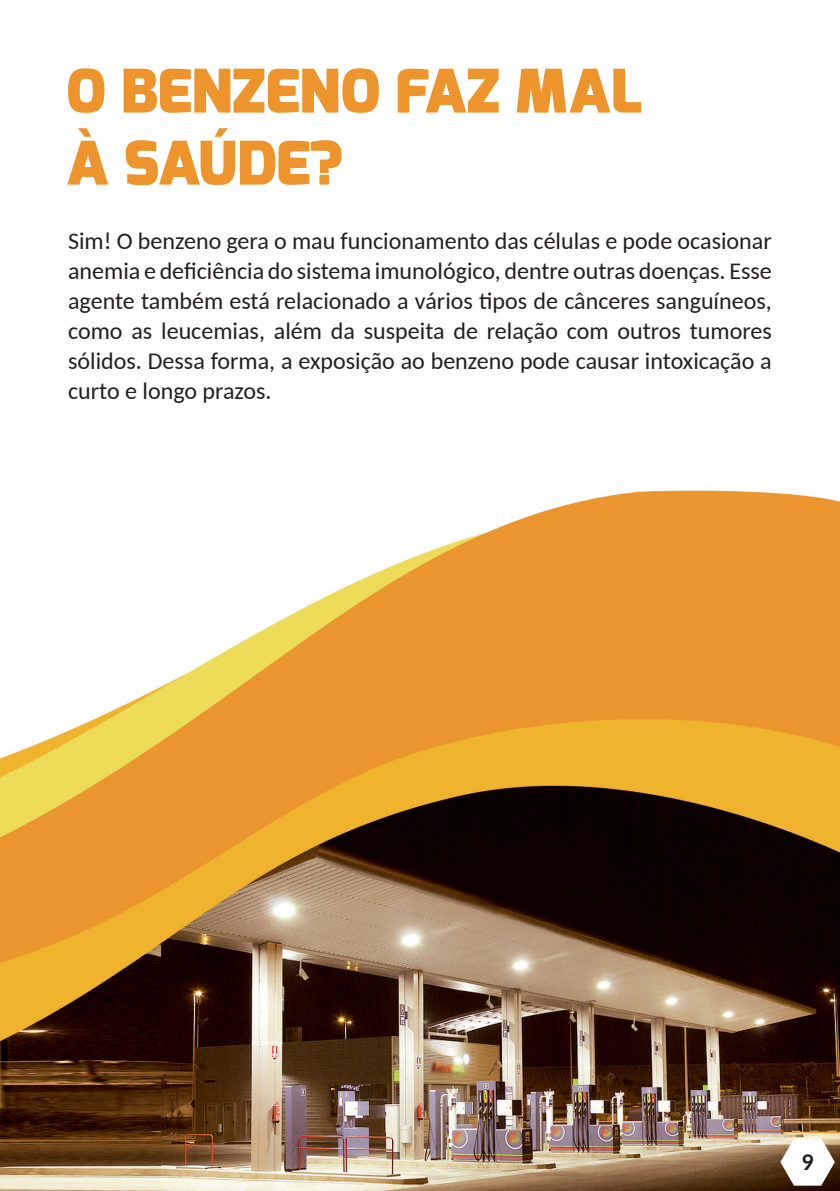
<style>
.page{position:relative;width:840px;height:1191px;background:#fff}
.page>*{position:absolute;margin:0;border:0;box-sizing:border-box;transform-origin:0 0}
.t1{font:900 60px/72px "Exo";color:#ed942d}
.t2{font:24px/30px "Carlito";color:#231f20;text-align:justify}
.t3{font:700 24px "Carlito";color:#231f20}
</style>
<div class="page">
<img style="left:0;top:490px;width:839px;height:701px">
<svg style="left:780px;top:1138px;width:54px;height:47px"></svg>
<h1 class="t1" style="left:66px;top:56px;width:577px">O BENZENO FAZ MAL<br>À SAÚDE?</h1>
<p class="t2" style="left:68px;top:225px;width:704px">Sim! O benzeno gera o mau funcionamento das células e pode ocasionar anemia e deficiência do sistema imunológico, dentre outras doenças. Esse agente também está relacionado a vários tipos de cânceres sanguíneos, como as leucemias, além da suspeita de relação com outros tumores sólidos. Dessa forma, a exposição ao benzeno pode causar intoxicação a curto e longo prazos.</p>
<p class="t3" style="left:801px;top:1145px;width:14px">9</p>
</div>
